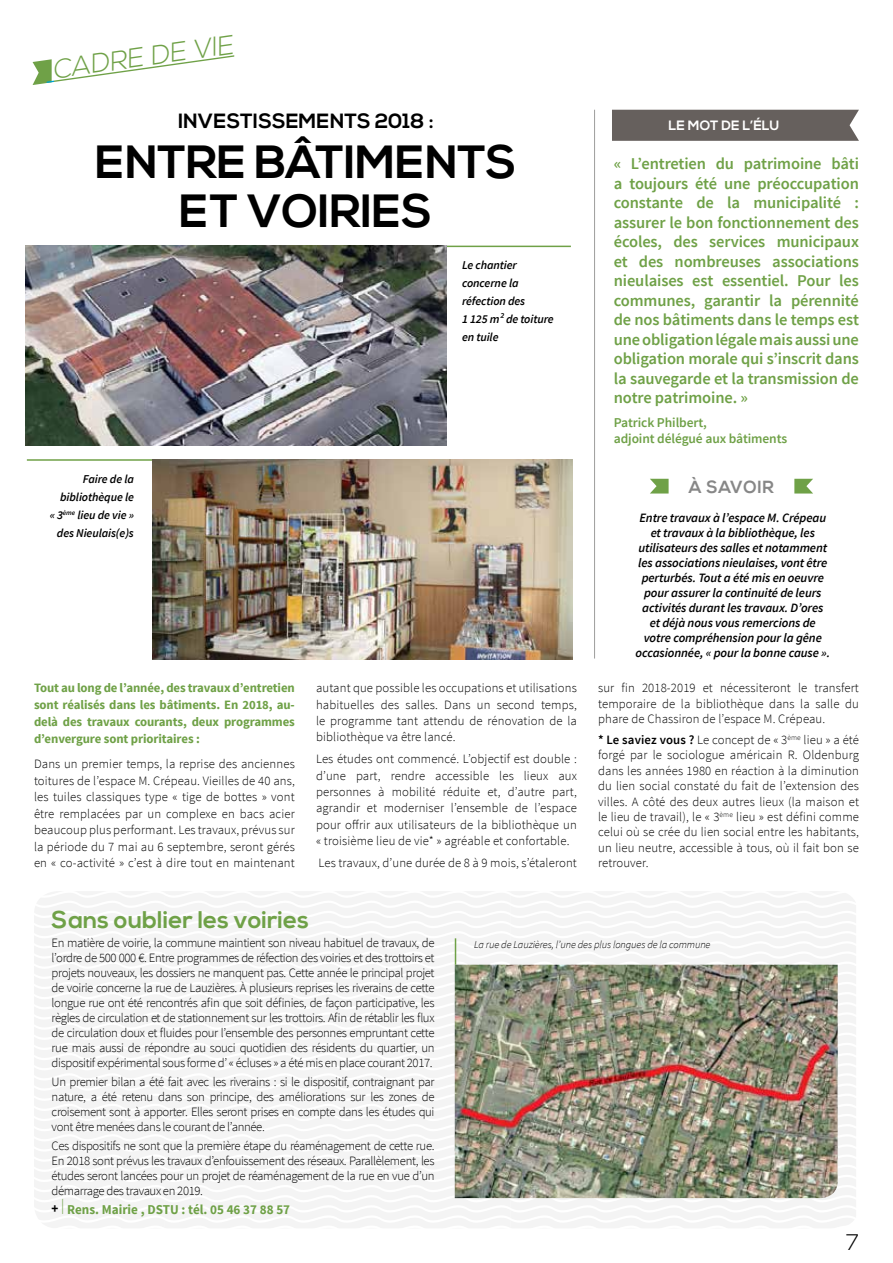
<style>
.page{position:relative;width:893px;height:1263px;background:#fff}
.page>*{position:absolute;margin:0;border:0;box-sizing:border-box;transform-origin:0 0}
.t1{font:700 46.5px/49.5px "Nexa";letter-spacing:-.01em;color:#000;text-align:center}
.t2{font:300 27px "Nexa";color:#6fa147}
.t3{font:700 24.15px "Nexa";color:#6fa147}
.t4{font:300 22.5px "Nexa";color:#000}
.t5{font:700 20.55px "Nexa";color:#000}
.t6{font:700 17.55px "Nexa";letter-spacing:.04em;color:#878787}
.t7{font:600 16.5px/19.5px "Source Sans Pro";letter-spacing:-.01em;color:#6fa147;text-align:justify}
.t8{font:600 13.5px/16.5px "Source Sans Pro";letter-spacing:-.01em;color:#6fa147}
.t9{font:700 13.5px "Source Sans Pro";color:#6fa147}
.t10{font:700 13.5px "Nexa";letter-spacing:.01em;color:#fff}
.t11{font:300 12.75px/15px "Source Sans Pro";letter-spacing:.01em;color:#000;text-align:justify}
.t12{font:italic 600 12.75px/15px "Source Sans Pro";letter-spacing:-.01em;color:#000;text-align:center}
.t13{font:700 12.75px/17.1px "Source Sans Pro";letter-spacing:-.01em;color:#6fa147;text-align:justify}
.t14{font:italic 600 12px/18px "Source Sans Pro";letter-spacing:-.01em;color:#000;text-align:right}
.t15{font:italic 300 10.5px "Source Sans Pro";letter-spacing:-.01em;color:#000}
.s1{font-weight:600}
.s2{color:#000}
.s3{font-weight:300;font-size:22.95px}
</style>
<div class="page">
<hr style="left:444px;top:246px;width:127px;height:1px;background:#6fa147">
<hr style="left:594px;top:110px;width:1px;height:548px;background:#9d9d9c">
<img style="left:26px;top:246px;width:420px;height:199px">
<img style="left:152px;top:459px;width:421px;height:200px">
<svg style="left:650px;top:479px;width:19px;height:14px"></svg>
<svg style="left:794px;top:479px;width:19px;height:14px"></svg>
<svg style="left:33px;top:55px;width:202px;height:30px"></svg>
<div style="left:612px;top:110px;width:247px;height:31px;background:#66605d"></div>
<hr style="left:27px;top:459px;width:125px;height:2px;background:#6fa147">
<svg style="left:34px;top:892px;width:822px;height:336px"></svg>
<h2 class="t2" style="left:51px;top:54px;width:183px;rotate:-8deg">CADRE DE VIE</h2>
<h3 class="t5" style="left:178px;top:109px;width:257px">INVESTISSEMENTS 2018 :</h3>
<h1 class="t1" style="left:95px;top:139px;width:423px">ENTRE BÂTIMENTS<br>ET VOIRIES</h1>
<p class="t14" style="left:50px;top:470px;width:86px">Faire de la bibliothèque le<br>« 3<sup>ème</sup> lieu de vie » des Nieulais(e)s</p>
<p class="t14" style="left:462px;top:256px;width:93px;text-align:left">Le chantier concerne la réfection des<br>1 125 m² de toiture en tuile</p>
<p class="t13" style="left:34px;top:680px;width:262px">Tout au long de l’année, des travaux d’entretien sont réalisés dans les bâtiments. En 2018, au&shy;delà des travaux courants, deux programmes d’envergure sont prioritaires :</p>
<p class="t11" style="left:34px;top:756px;width:262px;line-height:16.5px">Dans un premier temps, la reprise des anciennes toitures de l’espace M. Crépeau. Vieilles de 40 ans, les tuiles classiques type « tige de bottes » vont être remplacées par un complexe en bacs acier beaucoup plus performant. Les travaux, prévus sur la période du 7 mai au 6 septembre, seront gérés en « co-activité » c’est à dire tout en maintenant</p>
<p class="t11" style="left:316px;top:680px;width:262px;line-height:16.4px">autant que possible les occupations et utilisations habituelles des salles. Dans un second temps, le programme tant attendu de rénovation de la bibliothèque va être lancé.</p>
<p class="t11" style="left:316px;top:751px;width:262px;line-height:16.4px">Les études ont commencé. L’objectif est double : d’une part, rendre accessible les lieux aux personnes à mobilité réduite et, d’autre part, agrandir et moderniser l’ensemble de l’espace pour offrir aux utilisateurs de la bibliothèque un « troisième lieu de vie* » agréable et confortable.</p>
<p class="t11" style="left:319px;top:855px;width:260px">Les travaux, d’une durée de 8 à 9 mois, s’étaleront</p>
<p class="t10" style="left:668px;top:118px;width:112px">LE MOT DE L’ÉLU</p>
<p class="t7" style="left:614px;top:155px;width:247px">« L’entretien du patrimoine bâti a toujours été une préoccupation constante de la municipalité : assurer le bon fonctionnement des écoles, des services municipaux et des nombreuses associations nieulaises est essentiel. Pour les communes, garantir la pérennité de nos bâtiments dans le temps est une obligation légale mais aussi une obligation morale qui s’inscrit dans la sauvegarde et la transmission de notre patrimoine. »</p>
<p class="t8" style="left:614px;top:414px;width:175px">Patrick Philbert,<br>adjoint délégué aux bâtiments</p>
<h3 class="t6" style="left:689px;top:477px;width:87px">À SAVOIR</h3>
<p class="t12" style="left:635px;top:511px;width:196px">Entre travaux à l’espace M. Crépeau et travaux à la bibliothèque, les utilisateurs des salles et notamment les associations nieulaises, vont être perturbés. Tout a été mis en oeuvre pour assurer la continuité de leurs activités durant les travaux. D’ores et déjà nous vous remercions de votre compréhension pour la gêne occasionnée, « pour la bonne cause ».</p>
<p class="t11" style="left:598px;top:680px;width:262px;line-height:15.5px">sur fin 2018-2019 et nécessiteront le transfert temporaire de la bibliothèque dans la salle du phare de Chassiron de l’espace M. Crépeau.</p>
<p class="t11" style="left:598px;top:732px;width:262px;line-height:15.5px"><span class="s1">* Le saviez vous ?</span> Le concept de « 3<sup>ème</sup> lieu » a été forgé par le sociologue américain R. Oldenburg dans les années 1980 en réaction à la diminution du lien social constaté du fait de l’extension des villes. A côté des deux autres lieux (la maison et le lieu de travail), le « 3<sup>ème</sup> lieu » est défini comme celui où se crée du lien social entre les habitants, un lieu neutre, accessible à tous, où il fait bon se retrouver.</p>
<h3 class="t3" style="left:52px;top:906px;width:259px">Sans oublier les voiries</h3>
<p class="t11" style="left:52px;top:935px;width:384px">En matière de voirie, la commune maintient son niveau habituel de travaux, de l’ordre de 500 000 €. Entre programmes de réfection des voiries et des trottoirs et projets nouveaux, les dossiers ne manquent pas. Cette année le principal projet de voirie concerne la rue de Lauzières. À plusieurs reprises les riverains de cette longue rue ont été rencontrés afin que soit définies, de façon participative, les règles de circulation et de stationnement sur les trottoirs. Afin de rétablir les flux de circulation doux et fluides pour l’ensemble des personnes empruntant cette rue mais aussi de répondre au souci quotidien des résidents du quartier, un dispositif expérimental sous forme d’ « écluses » a été mis en place courant 2017.</p>
<p class="t11" style="left:52px;top:1074px;width:384px">Un premier bilan a été fait avec les riverains : si le dispositif, contraignant par nature, a été retenu dans son principe, des améliorations sur les zones de croisement sont à apporter. Elles seront prises en compte dans les études qui vont être menées dans le courant de l’année.</p>
<p class="t11" style="left:52px;top:1138px;width:384px">Ces dispositifs ne sont que la première étape du réaménagement de cette rue.<br>En 2018 sont prévus les travaux d’enfouissement des réseaux. Parallèlement, les études seront lancées pour un projet de réaménagement de la rue en vue d’un démarrage des travaux en 2019.</p>
<p class="t9" style="left:52px;top:1201px;width:240px"><span class="s2">+</span> <span class="s3">I</span> Rens. Mairie , DSTU : tél. 05 46 37 88 57</p>
<p class="t15" style="left:474px;top:938px;width:238px">La rue de Lauzières, l’une des plus longues de la commune</p>
<h3 class="t4" style="left:846px;top:1229px;width:15px">7</h3>
</div>
